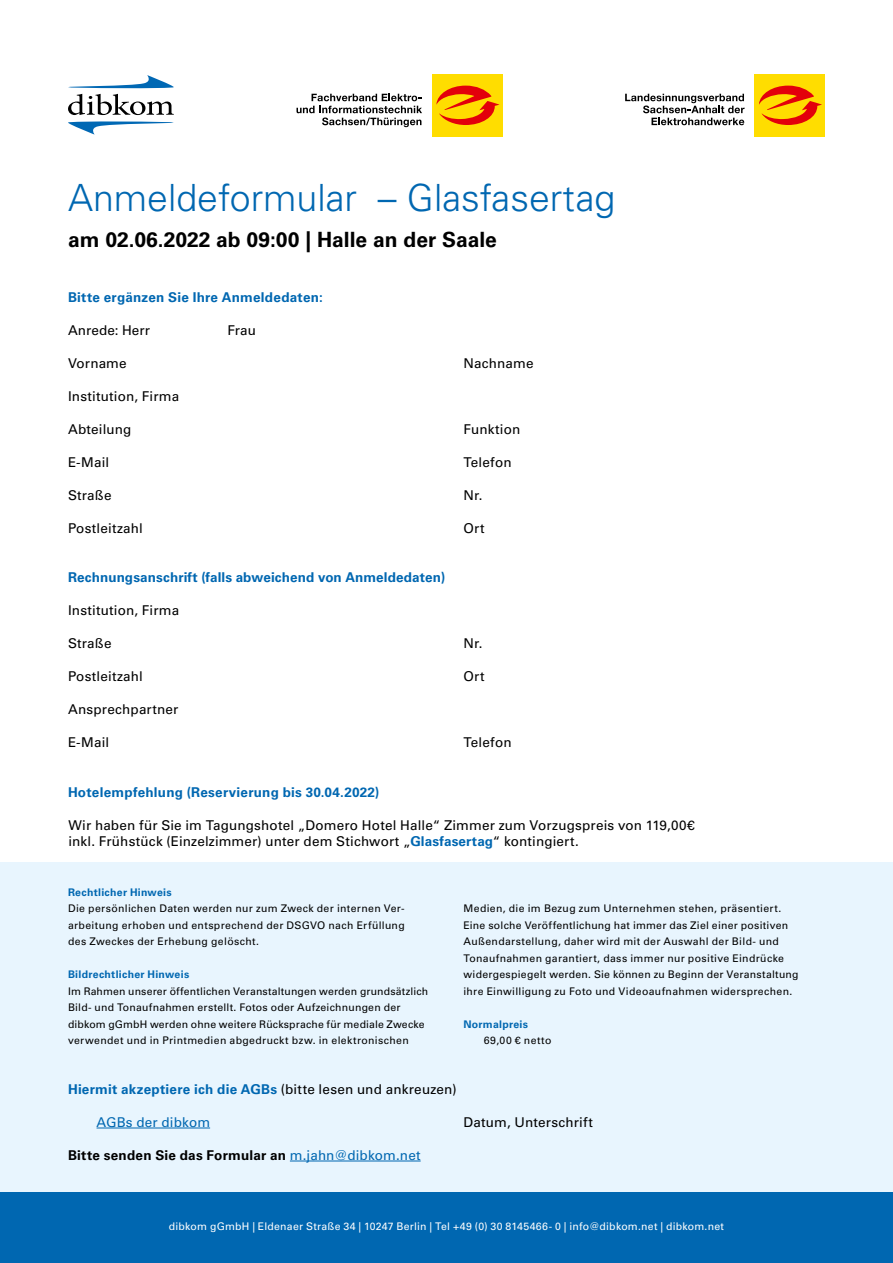
<style>
.page{position:relative;width:893px;height:1263px;background:#fff}
.page>*{position:absolute;margin:0;border:0;box-sizing:border-box;transform-origin:0 0}
.t1{font:300 37.5px "Univers LT Std";color:#0067b1}
.t2{font:700 21px "Univers LT Std";color:#000}
.t3{font:13.5px/16.5px "Univers LT Std";letter-spacing:.01em;color:#000}
.t4{font:700 13.5px "Univers LT Std";letter-spacing:.015em;color:#0067b1}
.t5{font:700 13.5px "Univers LT Std";letter-spacing:.015em;color:#000}
.t6{font:13.5px "Univers LT Std";letter-spacing:.01em;color:#0067b1}
.t7{font:10.5px/16.5px "Univers LT Std";letter-spacing:.025em;color:#000}
.t8{font:10.5px "Univers LT Std";letter-spacing:.02em;color:#fff}
.t9{font:700 10.5px "Univers LT Std";letter-spacing:.025em;color:#0067b1}
.t10{font:10.5px "Univers LT Std";letter-spacing:.045em;color:#000}
.s1{font-weight:700;color:#0067b1}
.s2{font-weight:400;color:#000}
.s3{font-weight:400;color:#0067b1}
</style>
<div class="page">
<div style="left:0;top:862px;width:893px;height:331px;background:#e8f5fe"></div>
<div style="left:0;top:1193px;width:893px;height:70px;background:#0067b1"></div>
<hr style="left:290px;top:1161px;width:131px;height:1px;background:#0067b1">
<hr style="left:97px;top:1128px;width:113px;height:1px;background:#0067b1">
<svg style="left:68px;top:75px;width:106px;height:40px"></svg>
<svg style="left:68px;top:121px;width:106px;height:14px"></svg>
<div style="left:755px;top:74px;width:70px;height:62px;background:#fd0"></div>
<svg style="left:759px;top:86px;width:63px;height:39px"></svg>
<svg style="left:625px;top:94px;width:119px;height:31px"></svg>
<div style="left:432px;top:74px;width:70px;height:62px;background:#fd0"></div>
<svg style="left:436px;top:86px;width:64px;height:39px"></svg>
<svg style="left:296px;top:94px;width:126px;height:33px"></svg>
<h1 class="t1" style="left:68px;top:175px;width:549px">Anmeldeformular – Glasfasertag</h1>
<h2 class="t2" style="left:68px;top:227px;width:430px">am 02.06.2022 ab 09:00 | Halle an der Saale</h2>
<p class="t4" style="left:68px;top:289px;width:256px">Bitte ergänzen Sie Ihre Anmeldedaten:</p>
<p class="t3" style="left:68px;top:321px;width:83px">Anrede: Herr</p>
<p class="t3" style="left:227px;top:321px;width:30px">Frau</p>
<p class="t3" style="left:68px;top:354px;width:60px">Vorname</p>
<p class="t3" style="left:68px;top:387px;width:113px">Institution, Firma</p>
<p class="t3" style="left:68px;top:420px;width:65px">Abteilung</p>
<p class="t3" style="left:68px;top:453px;width:43px">E-Mail</p>
<p class="t3" style="left:68px;top:486px;width:45px">Straße</p>
<p class="t3" style="left:68px;top:519px;width:76px">Postleitzahl</p>
<p class="t4" style="left:68px;top:569px;width:379px">Rechnungsanschrift (falls abweichend von Anmeldedaten)</p>
<p class="t3" style="left:68px;top:602px;width:113px">Institution, Firma</p>
<p class="t3" style="left:68px;top:635px;width:45px">Straße</p>
<p class="t3" style="left:68px;top:668px;width:76px">Postleitzahl</p>
<p class="t3" style="left:68px;top:701px;width:112px">Ansprechpartner</p>
<p class="t3" style="left:68px;top:734px;width:43px">E-Mail</p>
<p class="t3" style="left:463px;top:354px;width:72px">Nachname</p>
<p class="t3" style="left:463px;top:420px;width:58px">Funktion</p>
<p class="t3" style="left:463px;top:453px;width:50px">Telefon</p>
<p class="t3" style="left:463px;top:486px;width:20px">Nr.</p>
<p class="t3" style="left:463px;top:519px;width:23px">Ort</p>
<p class="t3" style="left:463px;top:635px;width:20px">Nr.</p>
<p class="t3" style="left:463px;top:668px;width:23px">Ort</p>
<p class="t3" style="left:463px;top:734px;width:50px">Telefon</p>
<p class="t4" style="left:68px;top:784px;width:313px">Hotelempfehlung (Reservierung bis 30.04.2022)</p>
<p class="t3" style="left:68px;top:816px;width:628px">Wir haben für Sie im Tagungshotel „Domero Hotel Halle“ Zimmer zum Vorzugspreis von 119,00€ inkl. Frühstück (Einzelzimmer) unter dem Stichwort „<span class="s1">Glasfasertag</span>“ kontingiert.</p>
<p class="t9" style="left:68px;top:886px;width:105px">Rechtlicher Hinweis</p>
<p class="t7" style="left:68px;top:900px;width:338px;text-align:justify">Die persönlichen Daten werden nur zum Zweck der internen Ver&shy;arbeitung erhoben und entsprechend der DSGVO nach Erfüllung des Zweckes der Erhebung gelöscht.</p>
<p class="t9" style="left:68px;top:968px;width:123px">Bildrechtlicher Hinweis</p>
<p class="t7" style="left:68px;top:983px;width:362px">Im Rahmen unserer öffentlichen Veranstaltungen werden grundsätzlich Bild- und Tonaufnahmen erstellt. Fotos oder Aufzeichnungen der dibkom gGmbH werden ohne weitere Rücksprache für mediale Zwecke verwendet und in Printmedien abgedruckt bzw. in elektronischen</p>
<p class="t7" style="left:463px;top:900px;width:337px">Medien, die im Bezug zum Unternehmen stehen, präsentiert.<br>Eine solche Veröffentlichung hat immer das Ziel einer positiven Außendarstellung, daher wird mit der Auswahl der Bild- und Tonaufnahmen garantiert, dass immer nur positive Eindrücke widergespiegelt werden. Sie können zu Beginn der Veranstaltung ihre Einwilligung zu Foto und Videoaufnahmen widersprechen.</p>
<p class="t9" style="left:463px;top:1017px;width:66px">Normalpreis</p>
<p class="t10" style="left:484px;top:1034px;width:69px">69,00 € netto</p>
<p class="t4" style="left:68px;top:1081px;width:390px">Hiermit akzeptiere ich die AGBs <span class="s2">(bitte lesen und ankreuzen)</span></p>
<p class="t6" style="left:97px;top:1114px;width:115px">AGBs der dibkom</p>
<p class="t5" style="left:68px;top:1147px;width:354px">Bitte senden Sie das Formular an <span class="s3">m.jahn@dibkom.net</span></p>
<p class="t3" style="left:463px;top:1113px;width:131px">Datum, Unterschrift</p>
<p class="t8" style="left:169px;top:1220px;width:557px">dibkom gGmbH | Eldenaer Straße 34 | 10247 Berlin | Tel +49 (0) 30 8145466- 0 | info@dibkom.net | dibkom.net</p>
</div>
